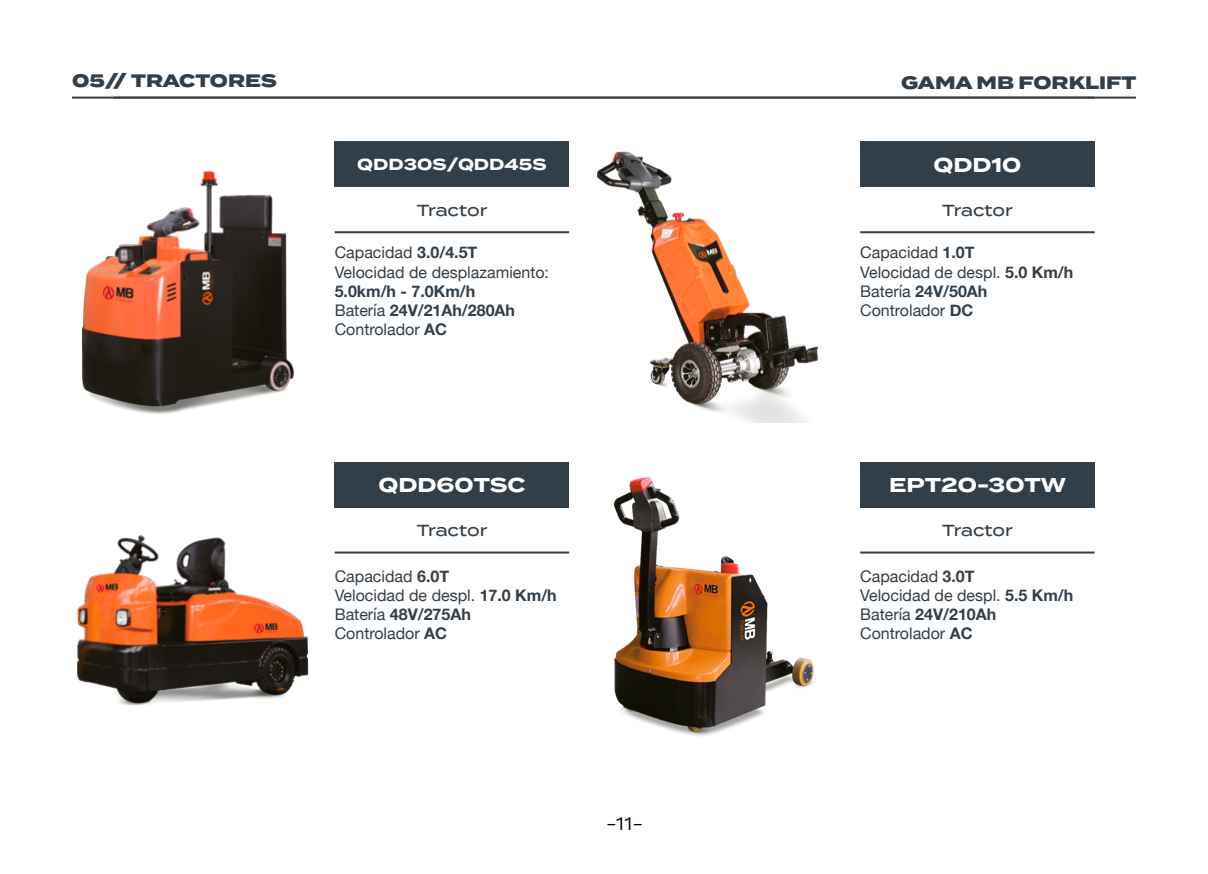
<style>
.page{position:relative;width:1208px;height:874px;background:#fff}
.page>*{position:absolute;margin:0;border:0;box-sizing:border-box;transform-origin:0 0}
.t1{font:700 20px "Termina";color:#fff}
.t2{font:800 18px "Termina";color:#323e48}
.t3{font:18px "Termina";color:#000}
.t4{font:16px/19.2px "Helvetica Neue";color:#323e48}
.t5{font:700 16px/19.2px "Helvetica Neue";color:#323e48}
.t6{font:500 16px "Termina";letter-spacing:-.005em;color:#323e48}
.t7{font:700 16px "Termina";color:#fff}
.s1{font-weight:700}
.s2{font-weight:400}
</style>
<div class="page">
<hr style="left:113px;top:97px;width:1023px;height:2px;background:#323e48">
<hr style="left:72px;top:97px;width:1022px;height:2px;background:#323e48">
<div style="left:860px;top:141px;width:234px;height:46px;background:#323e48"></div>
<hr style="left:860px;top:231px;width:234px;height:2px;background:#323e48">
<div style="left:860px;top:461px;width:234px;height:46px;background:#323e48"></div>
<hr style="left:860px;top:551px;width:234px;height:2px;background:#323e48">
<img style="left:597px;top:151px;width:222px;height:271px">
<img style="left:613px;top:477px;width:201px;height:259px">
<img style="left:81px;top:171px;width:213px;height:243px">
<img style="left:77px;top:535px;width:232px;height:171px">
<div style="left:335px;top:141px;width:234px;height:46px;background:#323e48"></div>
<hr style="left:335px;top:231px;width:234px;height:2px;background:#323e48">
<div style="left:335px;top:461px;width:234px;height:46px;background:#323e48"></div>
<hr style="left:335px;top:551px;width:234px;height:2px;background:#323e48">
<p class="t2" style="left:72px;top:68px;width:206px">05// TRACTORES</p>
<p class="t2" style="left:901px;top:69px;width:237px">GAMA MB FORKLIFT</p>
<p class="t7" style="left:357px;top:153px;width:191px">QDD30S/QDD45S</p>
<p class="t6" style="left:417px;top:198px;width:72px">Tractor</p>
<p class="t4" style="left:335px;top:244px;width:216px">Capacidad <span class="s1">3.0/4.5T<br></span>Velocidad de desplazamiento:</p>
<p class="t5" style="left:335px;top:282px;width:182px">5.0km/h - 7.0Km/h<br><span class="s2">Batería</span> 24V/21Ah/280Ah<br><span class="s2">Controlador</span> AC</p>
<p class="t1" style="left:378px;top:470px;width:149px">QDD60TSC</p>
<p class="t6" style="left:417px;top:518px;width:72px">Tractor</p>
<p class="t4" style="left:335px;top:567px;width:223px">Capacidad <span class="s1">6.0T<br></span>Velocidad de despl. <span class="s1">17.0 Km/h<br></span>Batería <span class="s1">48V/275Ah<br></span>Controlador <span class="s1">AC</span></p>
<p class="t3" style="left:606px;top:809px;width:39px">-11-</p>
<p class="t1" style="left:933px;top:150px;width:89px">QDD10</p>
<p class="t6" style="left:942px;top:198px;width:72px">Tractor</p>
<p class="t4" style="left:860px;top:244px;width:215px">Capacidad <span class="s1">1.0T<br></span>Velocidad de despl. <span class="s1">5.0 Km/h<br></span>Batería <span class="s1">24V/50Ah<br></span>Controlador <span class="s1">DC</span></p>
<p class="t1" style="left:889px;top:470px;width:178px">EPT20-30TW</p>
<p class="t6" style="left:942px;top:518px;width:72px">Tractor</p>
<p class="t4" style="left:860px;top:567px;width:215px">Capacidad <span class="s1">3.0T<br></span>Velocidad de despl. <span class="s1">5.5 Km/h<br></span>Batería <span class="s1">24V/210Ah<br></span>Controlador <span class="s1">AC</span></p>
</div>
